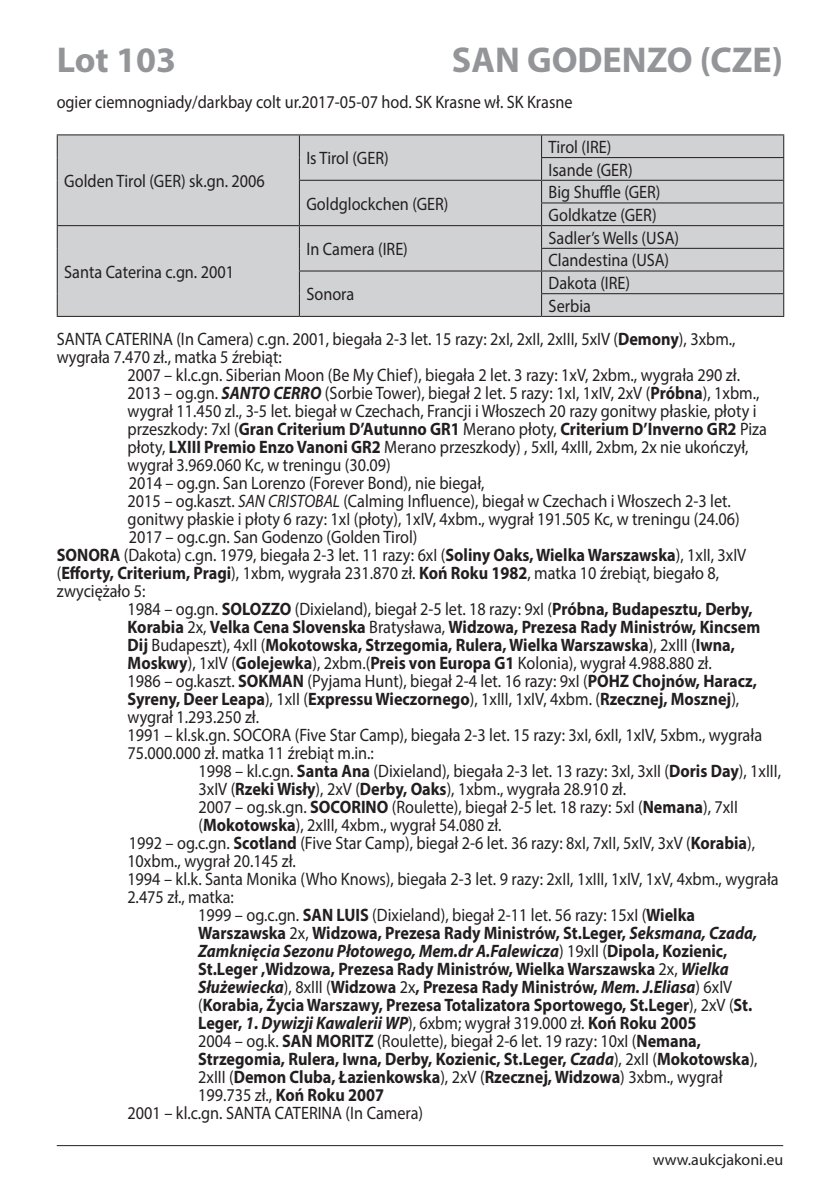
<style>
.page{position:relative;width:840px;height:1191px;background:#fff}
.page>*{position:absolute;margin:0;border:0;box-sizing:border-box;transform-origin:0 0}
.nagłówek{font:700 36px "Myriad Pro";color:#939598}
.Normalny{font:18px/18px "Myriad Pro";color:#231f20;scale:.9 1}
.Normalny-2{font:700 18px/18px "Myriad Pro";color:#231f20;scale:.9 1}
.t1{font:16px "Myriad Pro";color:#231f20}
.s1{font-weight:700}
.s2{font-weight:700;font-style:italic}
.s3{font-style:italic}
.s4{font-weight:400}
</style>
<div class="page">
<hr style="left:57px;top:1145px;width:725px;height:1px;background:#231f20">
<div style="left:58px;top:135px;width:724px;height:181px;background:#d1d2d4"></div>
<hr style="left:540px;top:157px;width:243px;height:1px;background:#231f20">
<hr style="left:299px;top:180px;width:242px;height:1px;background:#231f20">
<hr style="left:541px;top:180px;width:242px;height:1px;background:#231f20">
<hr style="left:540px;top:202px;width:243px;height:1px;background:#231f20">
<hr style="left:57px;top:225px;width:242px;height:1px;background:#231f20">
<hr style="left:299px;top:225px;width:242px;height:1px;background:#231f20">
<hr style="left:541px;top:225px;width:242px;height:1px;background:#231f20">
<hr style="left:540px;top:248px;width:243px;height:1px;background:#231f20">
<hr style="left:299px;top:270px;width:242px;height:1px;background:#231f20">
<hr style="left:541px;top:270px;width:242px;height:1px;background:#231f20">
<svg style="left:299px;top:135px;width:1px;height:181px"></svg>
<hr style="left:540px;top:293px;width:243px;height:1px;background:#231f20">
<svg style="left:540px;top:135px;width:1px;height:181px"></svg>
<hr style="left:57px;top:134px;width:242px;height:1px;background:#231f20">
<hr style="left:299px;top:134px;width:242px;height:1px;background:#231f20">
<hr style="left:541px;top:134px;width:242px;height:1px;background:#231f20">
<svg style="left:57px;top:135px;width:1px;height:181px"></svg>
<svg style="left:782px;top:135px;width:1px;height:181px"></svg>
<hr style="left:57px;top:316px;width:242px;height:1px;background:#231f20">
<hr style="left:299px;top:316px;width:242px;height:1px;background:#231f20">
<hr style="left:541px;top:316px;width:242px;height:1px;background:#231f20">
<p class="nagłówek" style="left:57px;top:37px;width:121px">Lot 103</p>
<p class="nagłówek" style="left:451px;top:37px;width:332px">SAN GODENZO (CZE)</p>
<p class="Normalny" style="left:57px;top:93px;width:574px">ogier ciemnogniady/darkbay colt ur.2017-05-07 hod. SK Krasne wł. SK Krasne</p>
<p class="Normalny" style="left:64px;top:172px;width:224px">Golden Tirol (GER) sk.gn. 2006</p>
<p class="Normalny" style="left:306px;top:149px;width:93px">Is Tirol (GER)</p>
<p class="Normalny" style="left:306px;top:194px;width:159px">Goldglockchen (GER)</p>
<p class="Normalny" style="left:548px;top:138px;width:71px">Tirol (IRE)</p>
<p class="Normalny" style="left:548px;top:160px;width:95px">Isande (GER)</p>
<p class="Normalny" style="left:548px;top:183px;width:126px">Big Shuffle (GER)</p>
<p class="Normalny" style="left:548px;top:206px;width:121px">Goldkatze (GER)</p>
<p class="Normalny" style="left:548px;top:228px;width:146px">Sadler’s Wells (USA)</p>
<p class="Normalny" style="left:548px;top:251px;width:135px">Clandestina (USA)</p>
<p class="Normalny" style="left:306px;top:240px;width:114px">In Camera (IRE)</p>
<p class="Normalny" style="left:64px;top:262px;width:190px">Santa Caterina c.gn. 2001</p>
<p class="Normalny" style="left:548px;top:274px;width:92px">Dakota (IRE)</p>
<p class="Normalny" style="left:548px;top:296px;width:49px">Serbia</p>
<p class="Normalny" style="left:57px;top:329px;width:755px">SANTA CATERINA (In Camera) c.gn. 2001, biegała 2-3 let. 15 razy: 2xI, 2xII, 2xIII, 5xIV (<span class="s1">Demony</span>), 3xbm., wygrała 7.470 zł., matka 5 źrebiąt:</p>
<p class="Normalny" style="left:127px;top:365px;width:681px">2007 – kl.c.gn. Siberian Moon (Be My Chief), biegała 2 let. 3 razy: 1xV, 2xbm., wygrała 290 zł.</p>
<p class="Normalny" style="left:127px;top:383px;width:711px">2013 – og.gn. <span class="s2">SANTO CERRO</span> (Sorbie Tower), biegał 2 let. 5 razy: 1xI, 1xIV, 2xV (<span class="s1">Próbna</span>), 1xbm., wygrał 11.450 zl., 3-5 let. biegał w Czechach, Francji i Włoszech 20 razy gonitwy płaskie, płoty i przeszkody: 7xI (<span class="s1">Gran Criterium D’Autunno GR1</span> Merano płoty, <span class="s1">Criterium D’Inverno GR2</span> Piza płoty, <span class="s1">LXIII Premio Enzo Vanoni GR2</span> Merano przeszkody) , 5xII, 4xIII, 2xbm, 2x nie ukończył, wygrał 3.969.060 Kc, w treningu (30.09)</p>
<p class="Normalny" style="left:129px;top:473px;width:396px">2014 – og.gn. San Lorenzo (Forever Bond), nie biegał,</p>
<p class="Normalny" style="left:127px;top:491px;width:681px">2015 – og.kaszt. <span class="s3">SAN CRISTOBAL</span> (Calming Influence), biegał w Czechach i Włoszech 2-3 let. gonitwy płaskie i płoty 6 razy: 1xI (płoty), 1xIV, 4xbm., wygrał 191.505 Kc, w treningu (24.06)</p>
<p class="Normalny" style="left:129px;top:527px;width:322px">2017 – og.c.gn. San Godenzo (Golden Tirol)</p>
<p class="Normalny" style="left:57px;top:545px;width:767px"><span class="s1">SONORA</span> (Dakota) c.gn. 1979, biegała 2-3 let. 11 razy: 6xI (<span class="s1">Soliny Oaks, Wielka Warszawska</span>), 1xII, 3xIV (<span class="s1">Efforty, Criterium, Pragi</span>), 1xbm, wygrała 231.870 zł. <span class="s1">Koń Roku 1982</span>, matka 10 źrebiąt, biegało 8, zwyciężało 5:</p>
<p class="Normalny-2" style="left:127px;top:599px;width:704px"><span class="s4">1984 – og.gn.</span> SOLOZZO <span class="s4">(Dixieland), biegał 2-5 let. 18 razy: 9xI (</span>Próbna, Budapesztu, Derby, Korabia <span class="s4">2x,</span> Velka Cena Slovenska <span class="s4">Bratysława,</span> Widzowa, Prezesa Rady Ministrów, Kincsem Dij <span class="s4">Budapeszt), 4xII (</span>Mokotowska, Strzegomia, Rulera, Wielka Warszawska<span class="s4">), 2xIII (</span>Iwna, Moskwy<span class="s4">), 1xIV (</span>Golejewka<span class="s4">), 2xbm.(</span>Preis von Europa G1 <span class="s4">Kolonia), wygrał 4.988.880 zł.</span></p>
<p class="Normalny" style="left:127px;top:671px;width:700px">1986 – og.kaszt. <span class="s1">SOKMAN</span> (Pyjama Hunt), biegał 2-4 let. 16 razy: 9xI (<span class="s1">POHZ Chojnów, Haracz,<br>Syreny, Deer Leapa</span>), 1xII (<span class="s1">Expressu Wieczornego</span>), 1xIII, 1xIV, 4xbm. (<span class="s1">Rzecznej, Mosznej</span>), wygrał 1.293.250 zł.</p>
<p class="Normalny" style="left:127px;top:725px;width:706px">1991 – kl.sk.gn. SOCORA (Five Star Camp), biegała 2-3 let. 15 razy: 3xI, 6xII, 1xIV, 5xbm., wygrała<br>75.000.000 zł. matka 11 źrebiąt m.in.:</p>
<p class="Normalny" style="left:198px;top:761px;width:648px">1998 – kl.c.gn. <span class="s1">Santa Ana</span> (Dixieland), biegała 2-3 let. 13 razy: 3xI, 3xII (<span class="s1">Doris Day</span>), 1xIII,<br>3xIV (<span class="s1">Rzeki Wisły</span>), 2xV (<span class="s1">Derby, Oaks</span>), 1xbm., wygrała 28.910 zł.</p>
<p class="Normalny" style="left:198px;top:797px;width:600px">2007 – og.sk.gn. <span class="s1">SOCORINO</span> (Roulette), biegał 2-5 let. 18 razy: 5xI (<span class="s1">Nemana</span>), 7xII (<span class="s1">Mokotowska</span>), 2xIII, 4xbm., wygrał 54.080 zł.</p>
<p class="Normalny" style="left:127px;top:833px;width:698px">1992 – og.c.gn. <span class="s1">Scotland</span> (Five Star Camp), biegał 2-6 let. 36 razy: 8xI, 7xII, 5xIV, 3xV (<span class="s1">Korabia</span>),<br>10xbm., wygrał 20.145 zł.</p>
<p class="Normalny" style="left:127px;top:869px;width:725px">1994 – kl.k. Santa Monika (Who Knows), biegała 2-3 let. 9 razy: 2xII, 1xIII, 1xIV, 1xV, 4xbm., wygrała<br>2.475 zł., matka:</p>
<p class="Normalny-2" style="left:198px;top:905px;width:622px"><span class="s4">1999 – og.c.gn.</span> SAN LUIS <span class="s4">(Dixieland), biegał 2-11 let. 56 razy: 15xI (</span>Wielka Warszawska <span class="s4">2x,</span> Widzowa, Prezesa Rady Ministrów, St.Leger, <span class="s3">Seksmana, Czada, Zamknięcia Sezonu Płotowego, Mem.dr A.Falewicza</span><span class="s4">) 19xII (</span>Dipola, Kozienic, St.Leger ,Widzowa, Prezesa Rady Ministrów, Wielka Warszawska <span class="s4">2x,</span> <span class="s3">Wielka Służewiecka</span><span class="s4">), 8xIII (</span>Widzowa <span class="s4">2x</span>, Prezesa Rady Ministrów, <span class="s3">Mem. J.Eliasa</span><span class="s4">) 6xIV (</span>Korabia, Źycia Warszawy, Prezesa Totalizatora Sportowego, St.Leger<span class="s4">), 2xV (</span>St.<br>Leger, <span class="s3">1. Dywizji Kawalerii WP</span><span class="s4">), 6xbm; wygrał 319.000 zł.</span> Koń Roku 2005</p>
<p class="Normalny-2" style="left:198px;top:1031px;width:622px"><span class="s4">2004 – og.k.</span> SAN MORITZ <span class="s4">(Roulette), biegał 2-6 let. 19 razy: 10xI (</span>Nemana, Strzegomia, Rulera, Iwna, Derby, Kozienic, St.Leger, <span class="s3">Czada</span><span class="s4">), 2xII (</span>Mokotowska<span class="s4">), 2xIII (</span>Demon Cluba, Łazienkowska<span class="s4">), 2xV (</span>Rzecznej, Widzowa<span class="s4">) 3xbm., wygrał 199.735 zł.,</span> Koń Roku 2007</p>
<p class="Normalny" style="left:127px;top:1103px;width:329px">2001 – kl.c.gn. SANTA CATERINA (In Camera)</p>
<p class="Normalny" style="left:306px;top:285px;width:55px">Sonora</p>
<p class="t1" style="left:652px;top:1150px;width:132px">www.aukcjakoni.eu</p>
</div>
